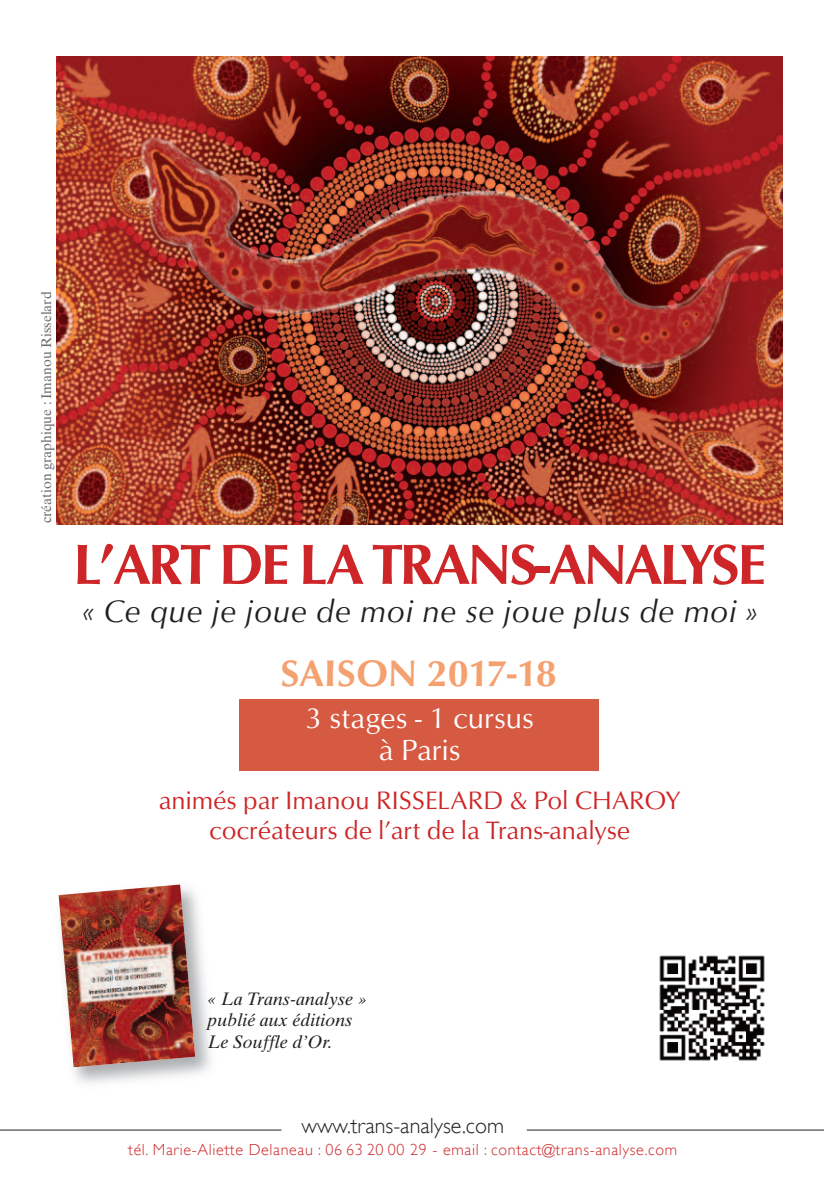
<style>
.page{position:relative;width:840px;height:1191px;background:#fff}
.page>*{position:absolute;margin:0;border:0;box-sizing:border-box;transform-origin:0 0}
.t1{font:500 58px "Optus T";letter-spacing:-.05em;color:#ce2628}
.t2{font:500 38px "Optus T";color:#f5a06f}
.t3{font:italic 32px "Optus T";letter-spacing:.02em;color:#231f20}
.t4{font:30px/32px "Optus T";color:#fff;text-align:center}
.t5{font:26px/30px "Optus T";color:#ce2628;text-align:center}
.t6{font:300 22px "Gill Sans";color:#231f20}
.t7{font:italic 18px/21.6px "Times Ten";color:#231f20}
.t8{font:300 16px "Gill Sans";letter-spacing:.04em;color:#ce2628}
.t9{font:14px "Times Ten";color:#6c6d70}
</style>
<div class="page">
<div style="left:239px;top:699px;width:360px;height:72px;background:#d65941"></div>
<img style="left:57px;top:57px;width:724px;height:468px">
<hr style="left:0;top:1129px;width:281px;height:1px;background:#231f20">
<hr style="left:526px;top:1129px;width:297px;height:1px;background:#231f20">
<img style="left:659px;top:955px;width:106px;height:106px">
<img style="left:59px;top:884px;width:136px;height:183px">
<p class="t9" style="left:41px;top:523px;width:234px;rotate:-90deg">création graphique : Imanou Risselard</p>
<h1 class="t1" style="left:73px;top:530px;width:694px">L’ART DE LA TRANS-ANALYSE</h1>
<p class="t3" style="left:82px;top:592px;width:676px">« Ce que je joue de moi ne se joue plus de moi »</p>
<h2 class="t2" style="left:280px;top:651px;width:278px">SAISON 2017-18</h2>
<p class="t4" style="left:305px;top:701px;width:230px">3 stages - 1 cursus à Paris</p>
<p class="t5" style="left:159px;top:785px;width:523px">animés par Imanou RISSELARD &amp; Pol CHAROY cocréateurs de l’art de la Trans-analyse</p>
<p class="t7" style="left:207px;top:989px;width:161px">« La Trans-analyse » publié aux éditions<br>Le Souffle d’Or.</p>
<p class="t6" style="left:301px;top:1113px;width:204px">www.trans-analyse.com</p>
<p class="t8" style="left:128px;top:1141px;width:550px">tél. Marie-Aliette Delaneau : 06 63 20 00 29 - email : contact@trans-analyse.com</p>
</div>
